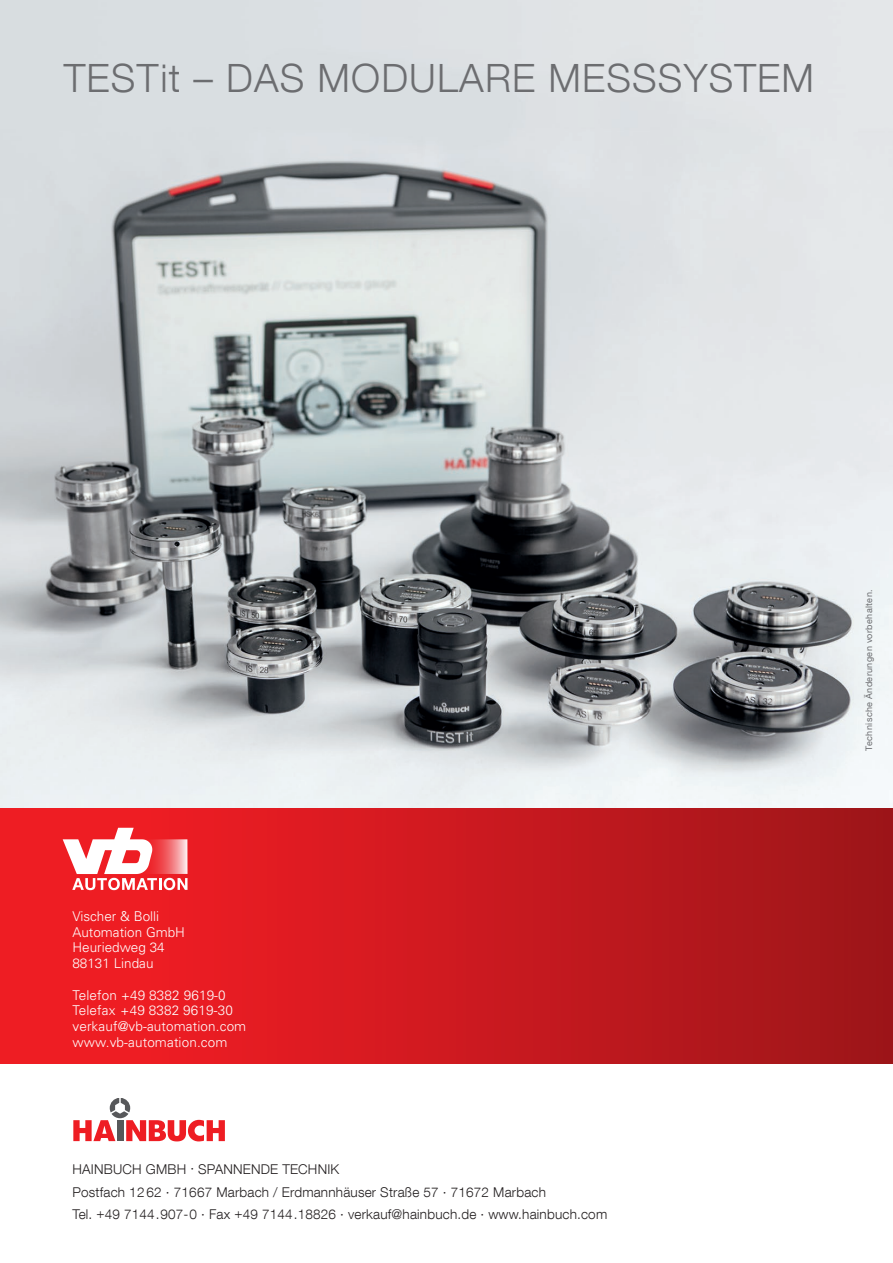
<style>
.page{position:relative;width:893px;height:1263px;background:#fff}
.page>*{position:absolute;margin:0;border:0;box-sizing:border-box;transform-origin:0 0}
.t1{font:300 39px "Helvetica Neue LT Com";letter-spacing:.03em;color:#6c6d70}
.t2{font:300 13.5px/22.5px "Helvetica Neue LT Com";letter-spacing:.015em;color:#231f20}
.t3{font:300 13.5px/15.8px "Univers";letter-spacing:.01em;color:#fff}
.t4{font:9px "Helvetica Neue LT Com";letter-spacing:.045em;color:#6c6d70}
</style>
<div class="page">
<img style="left:0;top:0;width:893px;height:808px">
<div style="left:0;top:808px;width:893px;height:255px;background:linear-gradient(to right,#fa1e25,#9f151a)"></div>
<svg style="left:73px;top:1098px;width:152px;height:43px"></svg>
<svg style="left:63px;top:828px;width:124px;height:62px"></svg>
<h1 class="t1" style="left:64px;top:54px;width:752px">TESTit – DAS MODULARE MESSSYSTEM</h1>
<p class="t3" style="left:72px;top:908px;width:114px">Vischer &amp; Bolli<br>Automation GmbH<br>Heuriedweg 34<br>88131 Lindau</p>
<p class="t3" style="left:72px;top:987px;width:175px">Telefon +49 8382 9619-0<br>Telefax +49 8382 9619-30 verkauf@vb-automation.com www.vb-automation.com</p>
<p class="t2" style="left:72px;top:1158px;width:536px">HAINBUCH GMBH · SPANNENDE TECHNIK<br>Postfach 12 62 · 71667 Marbach / Erdmannhäuser Straße 57 · 71672 Marbach<br>Tel. +49 7144.907-0 · Fax +49 7144.18826 · verkauf@hainbuch.de · www.hainbuch.com</p>
<p class="t4" style="left:863px;top:751px;width:163px;rotate:-90deg">Technische Änderungen vorbehalten.</p>
</div>
